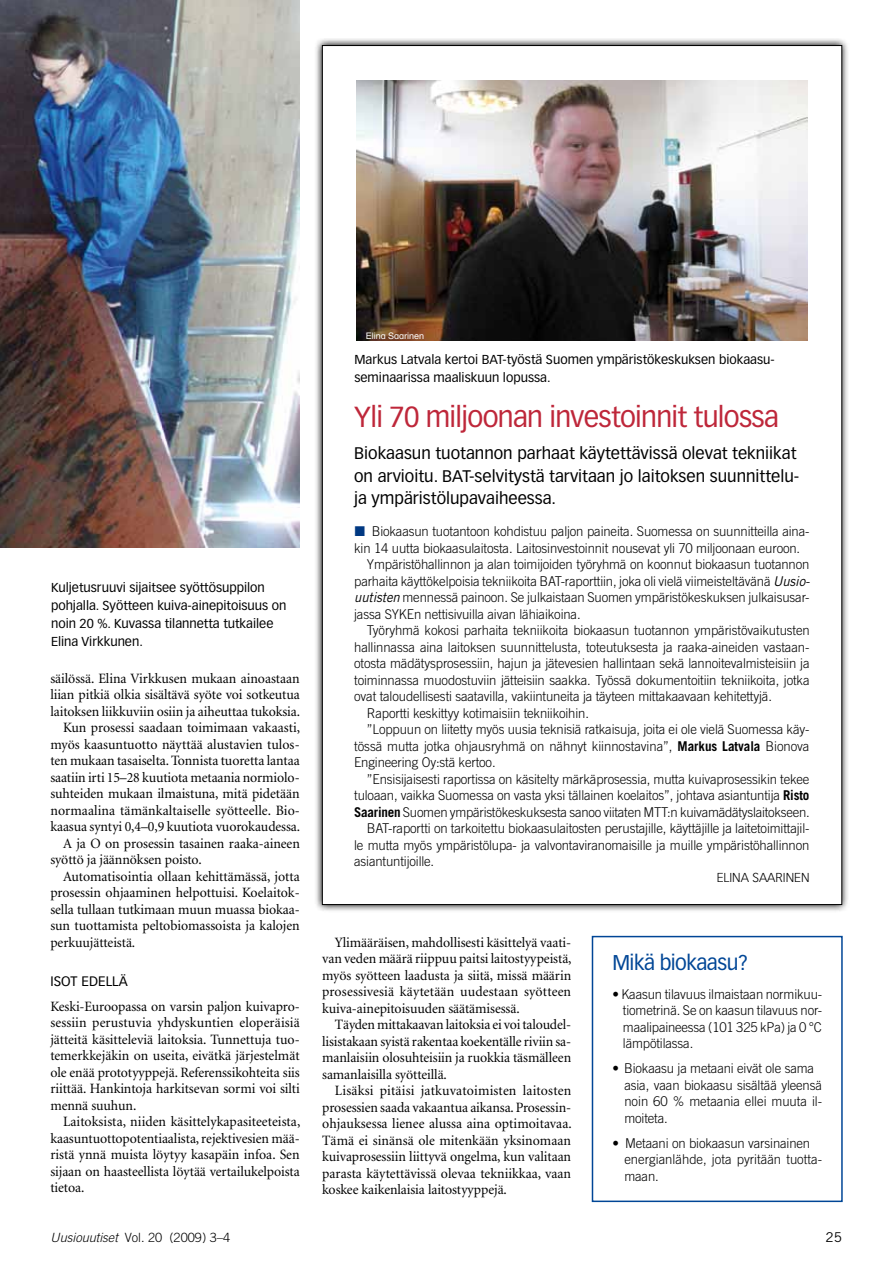
<style>
.page{position:relative;width:893px;height:1263px;background:#fff}
.page>*{position:absolute;margin:0;border:0;box-sizing:border-box;transform-origin:0 0}
.t1{font:28.5px "Vectora LH";letter-spacing:-.025em;color:#be273a}
.t2{font:21px "Vectora LH";letter-spacing:-.025em;color:#004696}
.t3{font:16.5px/22.5px "Vectora LH";color:#000}
.t4{font:14.25px/16.5px "Minion";letter-spacing:-.005em;color:#000;text-align:justify}
.t5{font:300 13.5px/16.5px "Trade Gothic";letter-spacing:-.01em;color:#000}
.t6{font:13.5px "Vectora LH";letter-spacing:.005em;color:#000}
.t7{font:13.5px "Trade Gothic";color:#000}
.t8{font:12.75px/18px "Vectora LH";color:#000}
.t9{font:300 12.75px "Trade Gothic";color:#000}
.t10{font:300 12.75px "Vectora LH";color:#000}
.t11{font:9px "Helvetica Textbook";color:#fff}
.s1{font-family:"European Pi Three";font-weight:400;font-size:14.25px;color:#003882}
.s2{font-weight:400;font-style:italic}
.s3{font-weight:700}
.s4{font-style:italic}
</style>
<div class="page">
<svg style="left:316px;top:39px;width:532px;height:872px;background:#b5b5b5"></svg>
<div style="left:322px;top:46px;width:520px;height:858px;background:#fff"></div>
<img style="left:0;top:0;width:300px;height:547px">
<div style="left:592px;top:936px;width:251px;height:266px;border:2px solid #004696"></div>
<img style="left:357px;top:81px;width:450px;height:260px">
<p class="t8" style="left:51px;top:579px;width:237px">Kuljetusruuvi sijaitsee syöttösuppilon pohjalla. Syötteen kuiva-ainepitoisuus on noin 20 %. Kuvassa tilannetta tutkailee Elina Virkkunen.</p>
<p class="t4" style="left:50px;top:670px;width:251px">säilössä. Elina Virkkusen mukaan ainoastaan</p>
<p class="t4" style="left:50px;top:687px;width:251px">liian pitkiä olkia sisältävä syöte voi sotkeutua</p>
<p class="t4" style="left:50px;top:703px;width:251px">laitoksen liikkuviin osiin ja aiheuttaa tukoksia.</p>
<p class="t4" style="left:63px;top:720px;width:238px">Kun prosessi saadaan toimimaan vakaasti,</p>
<p class="t4" style="left:50px;top:736px;width:251px">myös kaasuntuotto näyttää alustavien tulos-</p>
<p class="t4" style="left:50px;top:753px;width:251px">ten mukaan tasaiselta. Tonnista tuoretta lantaa</p>
<p class="t4" style="left:50px;top:769px;width:251px">saatiin irti 15–28 kuutiota metaania normiolo-</p>
<p class="t4" style="left:50px;top:786px;width:251px">suhteiden mukaan ilmaistuna, mitä pidetään</p>
<p class="t4" style="left:50px;top:802px;width:251px">normaalina tämänkaltaiselle syötteelle. Bio-</p>
<p class="t4" style="left:50px;top:819px;width:251px">kaasua syntyi 0,4–0,9 kuutiota vuorokaudessa.</p>
<p class="t4" style="left:63px;top:835px;width:238px">A ja O on prosessin tasainen raaka-aineen</p>
<p class="t4" style="left:50px;top:852px;width:153px">syöttö ja jäännöksen poisto.</p>
<p class="t4" style="left:63px;top:868px;width:238px">Automatisointia ollaan kehittämässä, jotta</p>
<p class="t4" style="left:50px;top:885px;width:251px">prosessin ohjaaminen helpottuisi. Koelaitok-</p>
<p class="t4" style="left:50px;top:901px;width:251px">sella tullaan tutkimaan muun muassa biokaa-</p>
<p class="t4" style="left:50px;top:918px;width:251px">sun tuottamista peltobiomassoista ja kalojen</p>
<p class="t4" style="left:50px;top:934px;width:86px">perkuujätteistä.</p>
<p class="t6" style="left:50px;top:973px;width:79px">Isot edellä</p>
<p class="t4" style="left:50px;top:999px;width:251px">Keski-Euroopassa on varsin paljon kuivapro&shy;sessiin perustuvia yhdyskuntien eloperäisiä jätteitä käsitteleviä laitoksia. Tunnettuja tuo&shy;temerkkejäkin on useita, eivätkä järjestelmät ole enää prototyyppejä. Referenssikohteita siis riittää. Hankintoja harkitsevan sormi voi silti mennä suuhun.</p>
<p class="t4" style="left:50px;top:1114px;width:252px;text-indent:13px">Laitoksista, niiden käsittelykapasiteeteista, kaasuntuottopotentiaalista, rejektivesien mää&shy;ristä ynnä muista löytyy kasapäin infoa. Sen sijaan on haasteellista löytää vertailukelpoista tietoa.</p>
<p class="t11" style="left:366px;top:330px;width:60px">Elina Saarinen</p>
<p class="t8" style="left:354px;top:351px;width:422px">Markus Latvala kertoi BAT-työstä Suomen ympäristökeskuksen biokaasu&shy;seminaarissa maaliskuun lopussa.</p>
<h1 class="t1" style="left:354px;top:401px;width:426px">Yli 70 miljoonan investoinnit tulossa</h1>
<p class="t3" style="left:354px;top:442px;width:447px">Biokaasun tuotannon parhaat käytettävissä olevat tekniikat on arvioitu. BAT-selvitystä tarvitaan jo laitoksen suunnittelu&shy;ja ympäristölupavaiheessa.</p>
<p class="t5" style="left:354px;top:523px;width:457px"><span class="s1">l</span> Biokaasun tuotantoon kohdistuu paljon paineita. Suomessa on suunnitteilla aina-</p>
<p class="t5" style="left:354px;top:539px;width:448px">kin 14 uutta biokaasulaitosta. Laitosinvestoinnit nousevat yli 70 miljoonaan euroon.</p>
<p class="t5" style="left:367px;top:556px;width:444px">Ympäristöhallinnon ja alan toimijoiden työryhmä on koonnut biokaasun tuotannon</p>
<p class="t5" style="left:354px;top:572px;width:457px">parhaita käyttökelpoisia tekniikoita BAT-raporttiin, joka oli vielä viimeisteltävänä <span class="s2">Uusio-</span></p>
<p class="t5" style="left:354px;top:589px;width:457px"><span class="s2">uutisten</span> mennessä painoon. Se julkaistaan Suomen ympäristökeskuksen julkaisusar-</p>
<p class="t5" style="left:354px;top:605px;width:228px">jassa SYKEn nettisivuilla aivan lähiaikoina.</p>
<p class="t5" style="left:367px;top:622px;width:444px">Työryhmä kokosi parhaita tekniikoita biokaasun tuotannon ympäristövaikutusten</p>
<p class="t5" style="left:354px;top:638px;width:457px">hallinnassa aina laitoksen suunnittelusta, toteutuksesta ja raaka-aineiden vastaan-</p>
<p class="t5" style="left:354px;top:655px;width:457px">otosta mädätysprosessiin, hajun ja jätevesien hallintaan sekä lannoitevalmisteisiin ja</p>
<p class="t5" style="left:354px;top:671px;width:457px">toiminnassa muodostuviin jätteisiin saakka. Työssä dokumentoitiin tekniikoita, jotka</p>
<p class="t5" style="left:354px;top:688px;width:419px">ovat taloudellisesti saatavilla, vakiintuneita ja täyteen mittakaavaan kehitettyjä.</p>
<p class="t5" style="left:367px;top:704px;width:224px">Raportti keskittyy kotimaisiin tekniikoihin.</p>
<p class="t5" style="left:367px;top:721px;width:444px">”Loppuun on liitetty myös uusia teknisiä ratkaisuja, joita ei ole vielä Suomessa käy-</p>
<p class="t5" style="left:354px;top:737px;width:457px">tössä mutta jotka ohjausryhmä on nähnyt kiinnostavina”, <span class="s3">Markus Latvala</span> Bionova</p>
<p class="t5" style="left:354px;top:754px;width:143px">Engineering Oy:stä kertoo.</p>
<p class="t5" style="left:367px;top:770px;width:444px">”Ensisijaisesti raportissa on käsitelty märkäprosessia, mutta kuivaprosessikin tekee</p>
<p class="t5" style="left:354px;top:787px;width:457px">tuloaan, vaikka Suomessa on vasta yksi tällainen koelaitos”, johtava asiantuntija <span class="s3">Risto</span></p>
<p class="t5" style="left:354px;top:803px;width:457px"><span class="s3">Saarinen</span> Suomen ympäristökeskuksesta sanoo viitaten MTT:n kuivamädätyslaitokseen.</p>
<p class="t5" style="left:367px;top:820px;width:444px">BAT-raportti on tarkoitettu biokaasulaitosten perustajille, käyttäjille ja laitetoimittajil-</p>
<p class="t5" style="left:354px;top:836px;width:457px">le mutta myös ympäristölupa- ja valvontaviranomaisille ja muille ympäristöhallinnon</p>
<p class="t5" style="left:354px;top:853px;width:82px">asiantuntijoille.</p>
<p class="t10" style="left:717px;top:870px;width:92px">ELINA SAARINEN</p>
<p class="t4" style="left:322px;top:934px;width:251px;text-indent:13px">Ylimääräisen, mahdollisesti käsittelyä vaati&shy;van veden määrä riippuu paitsi laitostyypeistä, myös syötteen laadusta ja siitä, missä määrin prosessivesiä käytetään uudestaan syötteen kuiva-ainepitoisuuden säätämisessä.</p>
<p class="t4" style="left:322px;top:1017px;width:251px;text-indent:13px">Täyden mittakaavan laitoksia ei voi taloudel&shy;lisistakaan syistä rakentaa koekentälle riviin sa&shy;manlaisiin olosuhteisiin ja ruokkia täsmälleen samanlaisilla syötteillä.</p>
<p class="t4" style="left:322px;top:1083px;width:251px;text-indent:13px">Lisäksi pitäisi jatkuvatoimisten laitosten prosessien saada vakaantua aikansa. Prosessin&shy;ohjauksessa lienee alussa aina optimoitavaa.<br>Tämä ei sinänsä ole mitenkään yksinomaan kuivaprosessiin liittyvä ongelma, kun valitaan parasta käytettävissä olevaa tekniikkaa, vaan koskee kaikenlaisia laitostyyppejä.</p>
<h2 class="t2" style="left:612px;top:950px;width:138px">Mikä biokaasu?</h2>
<p class="t5" style="left:623px;top:985px;width:201px;text-align:justify;text-indent:-11px">• Kaasun tilavuus ilmaistaan normikuu&shy;tiometrinä. Se on kaasun tilavuus nor&shy;maalipaineessa (101 325 kPa) ja 0 °C lämpötilassa.</p>
<p class="t5" style="left:624px;top:1060px;width:199px;text-indent:-12px">• Biokaasu ja metaani eivät ole sama asia, vaan biokaasu sisältää yleensä noin 60 % metaania ellei muuta il&shy;moiteta.</p>
<p class="t5" style="left:624px;top:1134px;width:199px;text-indent:-12px">• Metaani on biokaasun varsinainen energianlähde, jota pyritään tuotta&shy;maan.</p>
<p class="t9" style="left:51px;top:1229px;width:181px"><span class="s4">Uusiouutiset</span> Vol. 20 (2009) 3–4</p>
<p class="t7" style="left:826px;top:1228px;width:18px">25</p>
</div>
